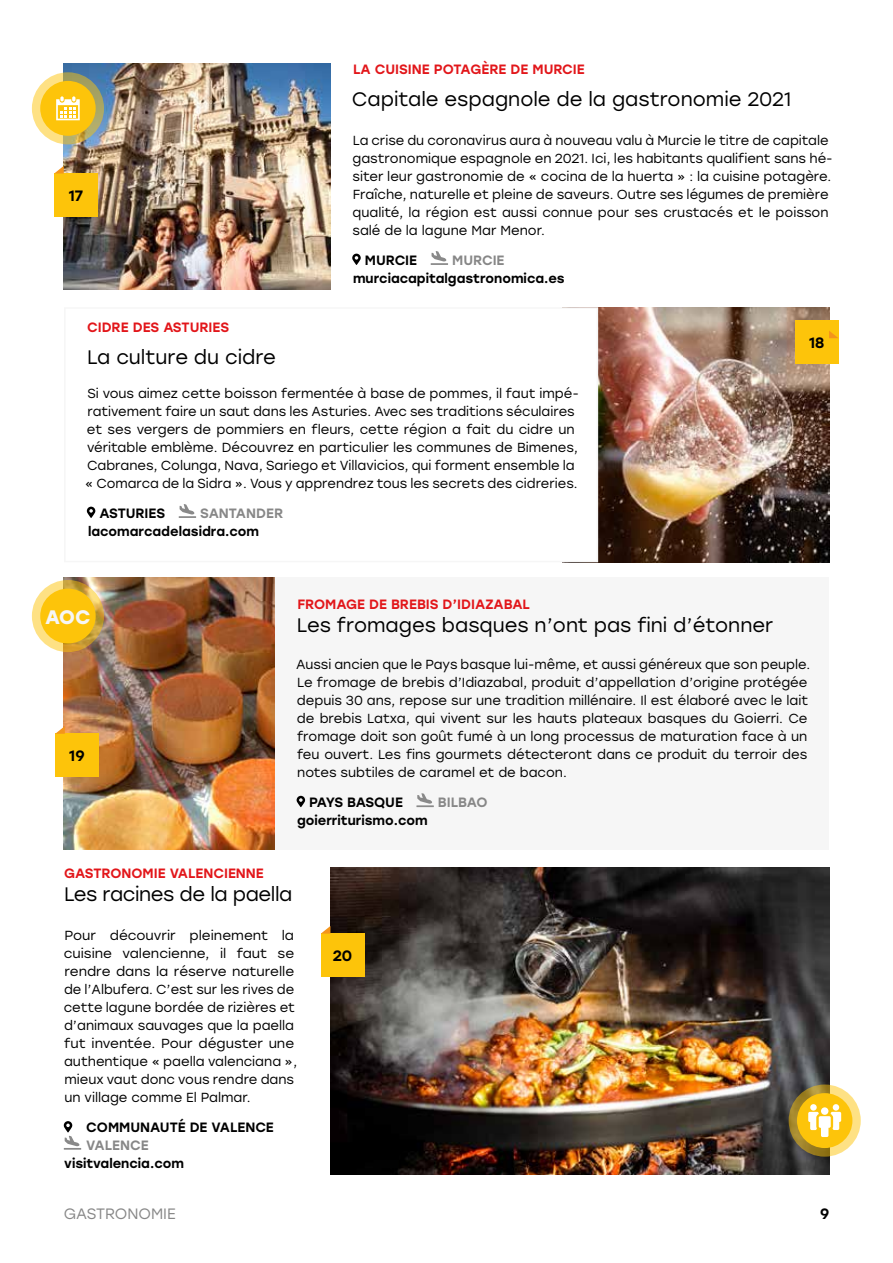
<style>
.page{position:relative;width:893px;height:1263px;background:#fff}
.page>*{position:absolute;margin:0;border:0;box-sizing:border-box;transform-origin:0 0}
.t1{font:19.5px "Stolzl";color:#000}
.t2{font:19.5px "Stolzl";letter-spacing:-.02em;color:#000}
.t3{font:700 19.5px "Stolzl";color:#f6f6f6}
.t4{font:15px "Stolzl";color:#878787}
.t5{font:500 15px "Stolzl";color:#000}
.t6{font:500 13.5px "Stolzl";color:#e2161a}
.t7{font:500 13.5px "Stolzl";color:#000}
.t8{font:500 13.5px "Stolzl";color:#878787}
.t9{font:500 13.5px "Stolzl";letter-spacing:-.035em;color:#000}
.t10{font:13.2px/18px "Stolzl";color:#000}
.t11{font:500 13.2px "Stolzl";color:#000}
</style>
<div class="page">
<img style="left:598px;top:307px;width:231px;height:255px">
<svg style="left:352px;top:254px;width:9px;height:11px"></svg>
<svg style="left:431px;top:251px;width:17px;height:14px"></svg>
<img style="left:64px;top:64px;width:267px;height:225px">
<img style="left:64px;top:577px;width:211px;height:272px">
<div style="left:275px;top:577px;width:554px;height:272px;background:#f6f6f6"></div>
<svg style="left:297px;top:796px;width:8px;height:11px"></svg>
<svg style="left:416px;top:793px;width:18px;height:14px"></svg>
<svg style="left:64px;top:1121px;width:17px;height:29px"></svg>
<img style="left:331px;top:867px;width:498px;height:308px">
<svg style="left:87px;top:507px;width:8px;height:11px"></svg>
<svg style="left:179px;top:504px;width:17px;height:14px"></svg>
<div style="left:54px;top:173px;width:44px;height:44px;background:#fdc40a"></div>
<svg style="left:55px;top:166px;width:9px;height:7px"></svg>
<div style="left:55px;top:734px;width:44px;height:43px;background:#fdc40a"></div>
<div style="left:321px;top:934px;width:43px;height:43px;background:#fdc40a"></div>
<svg style="left:55px;top:726px;width:10px;height:8px"></svg>
<svg style="left:321px;top:926px;width:9px;height:8px"></svg>
<div style="left:795px;top:320px;width:43px;height:43px;background:#fdc40a"></div>
<svg style="left:829px;top:331px;width:9px;height:7px"></svg>
<svg style="left:32px;top:72px;width:72px;height:72px"></svg>
<div style="left:40px;top:81px;width:56px;height:55px;background:#fdc40a;border-radius:50%"></div>
<svg style="left:32px;top:580px;width:72px;height:72px"></svg>
<div style="left:40px;top:589px;width:56px;height:54px;background:#fdc40a;border-radius:50%"></div>
<svg style="left:789px;top:1084px;width:72px;height:73px"></svg>
<div style="left:797px;top:1093px;width:55px;height:55px;background:#fdc40a;border-radius:50%"></div>
<div style="left:810px;top:1104px;width:7px;height:7px;background:#fff;border-radius:50%"></div>
<div style="left:833px;top:1104px;width:6px;height:7px;background:#fff;border-radius:50%"></div>
<svg style="left:808px;top:1112px;width:33px;height:25px"></svg>
<div style="left:821px;top:1107px;width:7px;height:8px;background:#fff;border-radius:50%"></div>
<svg style="left:56px;top:96px;width:24px;height:24px"></svg>
<p class="t5" style="left:69px;top:185px;width:16px">17</p>
<p class="t6" style="left:353px;top:60px;width:233px">LA CUISINE POTAGÈRE DE MURCIE</p>
<h1 class="t1" style="left:352px;top:86px;width:441px">Capitale espagnole de la gastronomie 2021</h1>
<p class="t10" style="left:352px;top:130px;width:482px">La crise du coronavirus aura à nouveau valu à Murcie le titre de capitale gastronomique espagnole en 2021. Ici, les habitants qualifient sans hé&shy;siter leur gastronomie de « cocina de la huerta » : la cuisine potagère.<br>Fraîche, naturelle et pleine de saveurs. Outre ses légumes de première qualité, la région est aussi connue pour ses crustacés et le poisson salé de la lagune Mar Menor.</p>
<p class="t7" style="left:365px;top:251px;width:54px">MURCIE</p>
<p class="t8" style="left:452px;top:251px;width:54px">MURCIE</p>
<p class="t11" style="left:353px;top:269px;width:213px">murciacapitalgastronomica.es</p>
<p class="t6" style="left:87px;top:317px;width:143px">CIDRE DES ASTURIES</p>
<h1 class="t1" style="left:87px;top:343px;width:190px">La culture du cidre</h1>
<p class="t10" style="left:85px;top:383px;width:496px">Si vous aimez cette boisson fermentée à base de pommes, il faut impé&shy;rativement faire un saut dans les Asturies. Avec ses traditions séculaires et ses vergers de pommiers en fleurs, cette région a fait du cidre un véritable emblème. Découvrez en particulier les communes de Bimenes, Cabranes, Colunga, Nava, Sariego et Villavicios, qui forment ensemble la « Comarca de la Sidra ». Vous y apprendrez tous les secrets des cidreries.</p>
<p class="t7" style="left:99px;top:504px;width:67px">ASTURIES</p>
<p class="t8" style="left:200px;top:504px;width:85px">SANTANDER</p>
<p class="t11" style="left:88px;top:522px;width:173px">lacomarcadelasidra.com</p>
<p class="t5" style="left:809px;top:332px;width:17px">18</p>
<h1 class="t3" style="left:45px;top:603px;width:47px">AOC</h1>
<p class="t5" style="left:69px;top:745px;width:17px">19</p>
<p class="t6" style="left:297px;top:594px;width:234px">FROMAGE DE BREBIS D’IDIAZABAL</p>
<h1 class="t1" style="left:297px;top:612px;width:478px">Les fromages basques n’ont pas fini d’étonner</h1>
<p class="t10" style="left:296px;top:654px;width:515px">Aussi ancien que le Pays basque lui-même, et aussi généreux que son peuple.<br>Le fromage de brebis d’Idiazabal, produit d’appellation d’origine protégée depuis 30 ans, repose sur une tradition millénaire. Il est élaboré avec le lait de brebis Latxa, qui vivent sur les hauts plateaux basques du Goierri. Ce fromage doit son goût fumé à un long processus de maturation face à un feu ouvert. Les fins gourmets détecteront dans ce produit du terroir des notes subtiles de caramel et de bacon.</p>
<p class="t9" style="left:309px;top:793px;width:95px">PAYS BASQUE</p>
<p class="t8" style="left:438px;top:793px;width:51px">BILBAO</p>
<p class="t11" style="left:297px;top:811px;width:132px">goierriturismo.com</p>
<p class="t6" style="left:64px;top:863px;width:201px">GASTRONOMIE VALENCIENNE</p>
<h1 class="t2" style="left:64px;top:881px;width:230px">Les racines de la paella</h1>
<p class="t10" style="left:64px;top:925px;width:235px">Pour découvrir pleinement la cuisine valencienne, il faut se rendre dans la réserve naturelle de l’Albufera. C’est sur les rives de cette lagune bordée de rizières et d’animaux sauvages que la paella fut inventée. Pour déguster une authentique « paella valenciana », mieux vaut donc vous rendre dans un village comme El Palmar.</p>
<p class="t7" style="left:86px;top:1118px;width:189px">COMMUNAUTÉ DE VALENCE</p>
<p class="t8" style="left:86px;top:1135px;width:64px">VALENCE</p>
<p class="t11" style="left:64px;top:1153px;width:121px">visitvalencia.com</p>
<p class="t4" style="left:64px;top:1203px;width:114px">GASTRONOMIE</p>
<p class="t5" style="left:333px;top:945px;width:21px">20</p>
<p class="t5" style="left:820px;top:1203px;width:11px">9</p>
</div>
